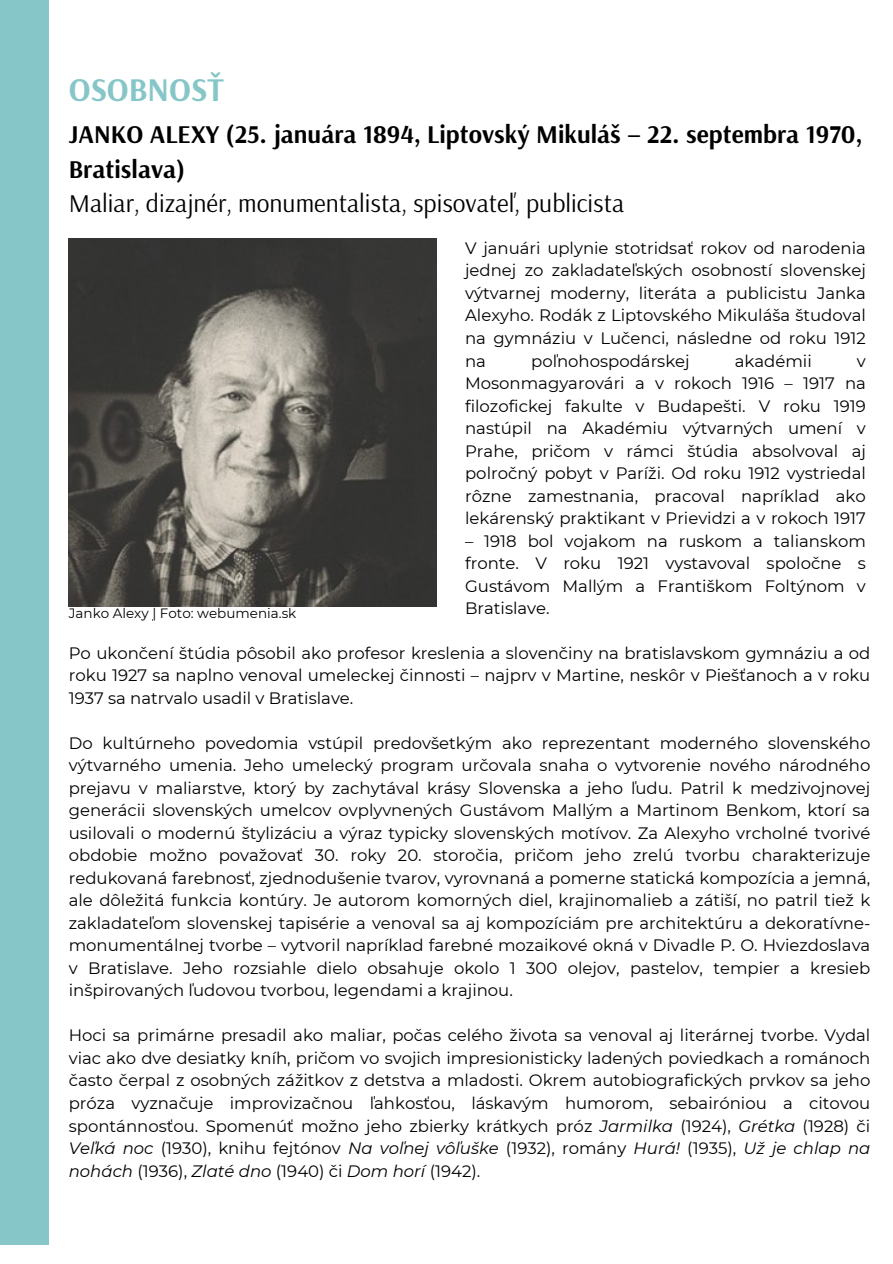
<style>
.page{position:relative;width:893px;height:1264px;background:#fff}
.page>*{position:absolute;margin:0;border:0;box-sizing:border-box;transform-origin:0 0}
.t1{font:700 33px "Arsenal";color:#87c6c8}
.t2{font:700 25.5px/34.8px "Arsenal";color:#000}
.t3{font:25.5px "Arsenal";color:#000}
.t4{font:16.5px/22.5px "Montserrat";color:#000;text-align:justify}
.t5{font:13.5px "Montserrat";color:#000}
.s1{font-style:italic}
</style>
<div class="page">
<div style="left:0;top:0;width:49px;height:1244px;background:#87c6c8"></div>
<img style="left:69px;top:239px;width:368px;height:368px">
<p class="t1" style="left:69px;top:68px;width:157px">OSOBNOSŤ</p>
<p class="t2" style="left:69px;top:116px;width:795px">JANKO ALEXY (25. januára 1894, Liptovský Mikuláš – 22. septembra 1970,<br>Bratislava)</p>
<p class="t3" style="left:69px;top:187px;width:557px">Maliar, dizajnér, monumentalista, spisovateľ, publicista</p>
<p class="t5" style="left:69px;top:605px;width:229px">Janko Alexy | Foto: webumenia.sk</p>
<p class="t4" style="left:465px;top:237px;width:402px">V januári uplynie stotridsať rokov od narodenia jednej zo zakladateľských osobností slovenskej výtvarnej moderny, literáta a publicistu Janka Alexyho. Rodák z Liptovského Mikuláša študoval na gymnáziu v Lučenci, následne od roku 1912 na</p>
<p class="t4" style="left:531px;top:349px;width:160px">poľnohospodárskej</p>
<p class="t4" style="left:734px;top:349px;width:78px">akadémii</p>
<p class="t4" style="left:465px;top:349px;width:402px;text-indent:392px">v Mosonmagyarovári a v rokoch 1916 – 1917 na filozofickej fakulte v Budapešti. V roku 1919 nastúpil na Akadémiu výtvarných umení v Prahe, pričom v rámci štúdia absolvoval aj polročný pobyt v Paríži. Od roku 1912 vystriedal rôzne zamestnania, pracoval napríklad ako lekárenský praktikant v Prievidzi a v rokoch 1917</p>
<p class="t4" style="left:465px;top:529px;width:402px">– 1918 bol vojakom na ruskom a talianskom fronte. V roku 1921 vystavoval spoločne s Gustávom Mallým a Františkom Foltýnom v Bratislave.</p>
<p class="t4" style="left:69px;top:641px;width:803px">Po ukončení štúdia pôsobil ako profesor kreslenia a slovenčiny na bratislavskom gymnáziu a od roku 1927 sa naplno venoval umeleckej činnosti – najprv v Martine, neskôr v Piešťanoch a v roku 1937 sa natrvalo usadil v Bratislave.</p>
<p class="t4" style="left:69px;top:731px;width:803px">Do kultúrneho povedomia vstúpil predovšetkým ako reprezentant moderného slovenského výtvarného umenia. Jeho umelecký program určovala snaha o vytvorenie nového národného prejavu v maliarstve, ktorý by zachytával krásy Slovenska a jeho ľudu. Patril k medzivojnovej generácii slovenských umelcov ovplyvnených Gustávom Mallým a Martinom Benkom, ktorí sa usilovali o modernú štylizáciu a výraz typicky slovenských motívov. Za Alexyho vrcholné tvorivé obdobie možno považovať 30. roky 20. storočia, pričom jeho zrelú tvorbu charakterizuje redukovaná farebnosť, zjednodušenie tvarov, vyrovnaná a pomerne statická kompozícia a jemná, ale dôležitá funkcia kontúry. Je autorom komorných diel, krajinomalieb a zátiší, no patril tiež k zakladateľom slovenskej tapisérie a venoval sa aj kompozíciám pre architektúru a dekoratívne&shy;monumentálnej tvorbe – vytvoril napríklad farebné mozaikové okná v Divadle P. O. Hviezdoslava v Bratislave. Jeho rozsiahle dielo obsahuje okolo 1 300 olejov, pastelov, tempier a kresieb inšpirovaných ľudovou tvorbou, legendami a krajinou.</p>
<p class="t4" style="left:69px;top:1024px;width:803px">Hoci sa primárne presadil ako maliar, počas celého života sa venoval aj literárnej tvorbe. Vydal viac ako dve desiatky kníh, pričom vo svojich impresionisticky ladených poviedkach a románoch často čerpal z osobných zážitkov z detstva a mladosti. Okrem autobiografických prvkov sa jeho próza vyznačuje improvizačnou ľahkosťou, láskavým humorom, sebairóniou a citovou spontánnosťou. Spomenúť možno jeho zbierky krátkych próz <span class="s1">Jarmilka</span> (1924), <span class="s1">Grétka</span> (1928) či <span class="s1">Veľká noc</span> (1930), knihu fejtónov <span class="s1">Na voľnej vôľuške</span> (1932), romány <span class="s1">Hurá!</span> (1935), <span class="s1">Už je chlap na nohách</span> (1936), <span class="s1">Zlaté dno</span> (1940) či <span class="s1">Dom horí</span> (1942).</p>
</div>
